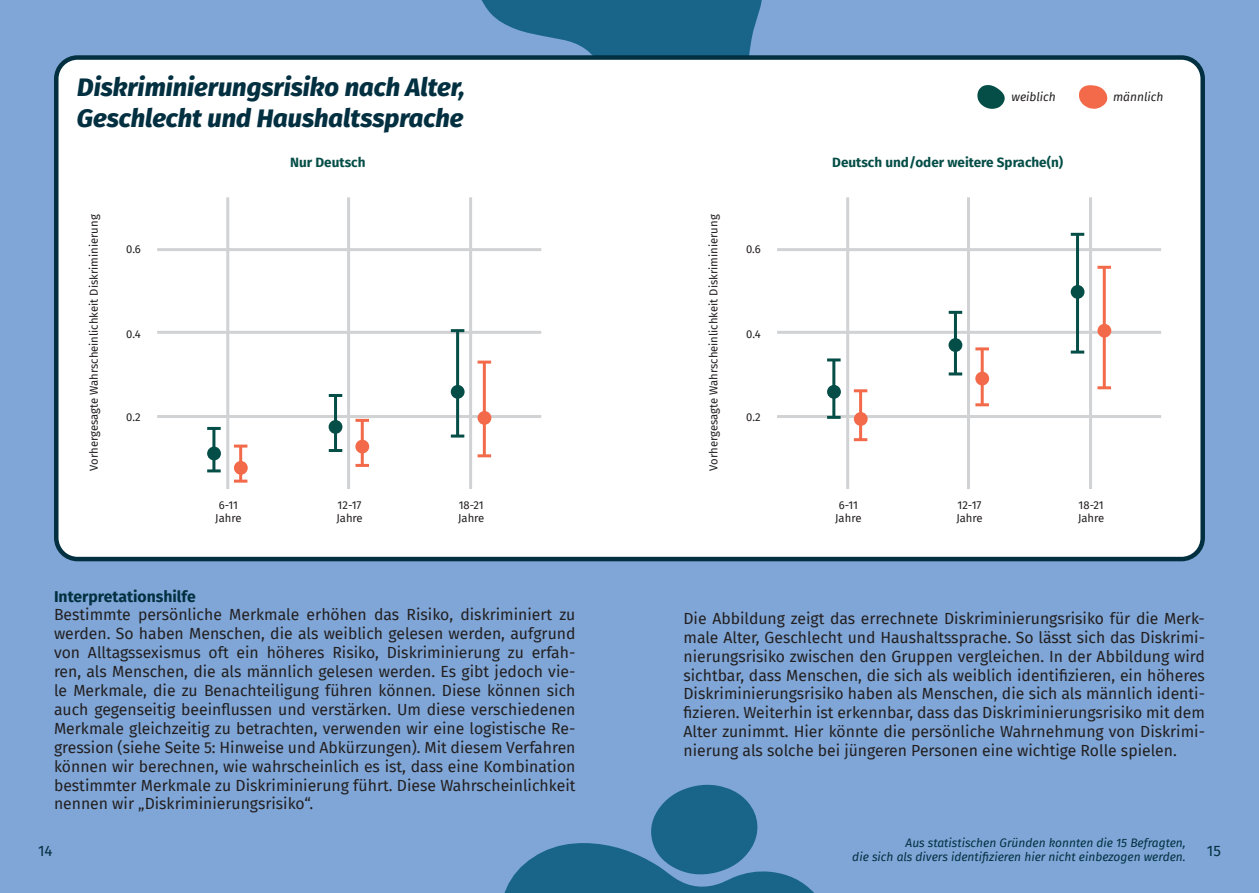
<style>
.page{position:relative;width:1259px;height:893px;background:#7fa6d7}
.page>*{position:absolute;margin:0;border:0;box-sizing:border-box;transform-origin:0 0}
.t1{font:italic 800 25.5px/30.6px "Fira Sans";color:#033041}
.t2{font:15.75px/18.9px "Fira Sans";color:#231f20;text-align:justify}
.t3{font:700 15.75px "Fira Sans";color:#033041}
.t4{font:15px "Fira Sans";color:#033041}
.t5{font:700 13.5px "Fira Sans";color:#054e47}
.t6{font:italic 12px/14.4px "Fira Sans";color:#033041;text-align:right}
.t7{font:italic 12px "Fira Sans";color:#231f20}
.t8{font:11.25px/13.5px "Fira Sans";color:#231f20}
</style>
<div class="page">
<svg style="left:504px;top:784px;width:310px;height:109px"></svg>
<svg style="left:481px;top:0;width:281px;height:55px"></svg>
<div style="left:56px;top:58px;width:1146px;height:501px;background:#fff;border-radius:21px"></div>
<div style="left:54px;top:55px;width:1151px;height:506px;border:4px solid #033041;border-radius:21px"></div>
<hr style="left:157px;top:248px;width:384px;height:3px;background:#d1d2d4">
<hr style="left:226px;top:197px;width:3px;height:292px;background:#d1d2d4">
<hr style="left:347px;top:197px;width:3px;height:292px;background:#d1d2d4">
<hr style="left:469px;top:197px;width:3px;height:292px;background:#d1d2d4">
<hr style="left:157px;top:331px;width:384px;height:3px;background:#d1d2d4">
<hr style="left:157px;top:415px;width:384px;height:3px;background:#d1d2d4">
<hr style="left:212px;top:428px;width:3px;height:43px;background:#054e47">
<hr style="left:207px;top:427px;width:14px;height:3px;background:#054e47">
<hr style="left:207px;top:469px;width:14px;height:3px;background:#054e47">
<hr style="left:334px;top:395px;width:3px;height:55px;background:#054e47">
<svg style="left:329px;top:394px;width:13px;height:3px"></svg>
<svg style="left:329px;top:449px;width:13px;height:3px"></svg>
<hr style="left:456px;top:331px;width:3px;height:105px;background:#054e47">
<svg style="left:451px;top:329px;width:13px;height:3px"></svg>
<svg style="left:451px;top:435px;width:13px;height:3px"></svg>
<hr style="left:239px;top:446px;width:3px;height:35px;background:#f26a4a">
<svg style="left:234px;top:445px;width:13px;height:3px"></svg>
<svg style="left:234px;top:480px;width:13px;height:3px"></svg>
<hr style="left:361px;top:420px;width:3px;height:45px;background:#f26a4a">
<hr style="left:355px;top:419px;width:14px;height:3px;background:#f26a4a">
<hr style="left:355px;top:464px;width:14px;height:3px;background:#f26a4a">
<hr style="left:483px;top:362px;width:3px;height:94px;background:#f26a4a">
<hr style="left:477px;top:361px;width:14px;height:3px;background:#f26a4a">
<hr style="left:477px;top:454px;width:14px;height:3px;background:#f26a4a">
<div style="left:207px;top:447px;width:14px;height:13px;background:#054e47;border-radius:50%"></div>
<div style="left:329px;top:420px;width:13px;height:14px;background:#054e47;border-radius:50%"></div>
<div style="left:451px;top:385px;width:13px;height:14px;background:#054e47;border-radius:50%"></div>
<div style="left:234px;top:461px;width:14px;height:14px;background:#f26a4a;border-radius:50%"></div>
<div style="left:355px;top:440px;width:14px;height:13px;background:#f26a4a;border-radius:50%"></div>
<div style="left:477px;top:411px;width:14px;height:14px;background:#f26a4a;border-radius:50%"></div>
<hr style="left:777px;top:248px;width:384px;height:3px;background:#d1d2d4">
<hr style="left:846px;top:197px;width:3px;height:292px;background:#d1d2d4">
<hr style="left:967px;top:197px;width:3px;height:292px;background:#d1d2d4">
<hr style="left:1089px;top:197px;width:3px;height:292px;background:#d1d2d4">
<hr style="left:777px;top:331px;width:384px;height:3px;background:#d1d2d4">
<hr style="left:777px;top:415px;width:384px;height:3px;background:#d1d2d4">
<hr style="left:832px;top:360px;width:3px;height:57px;background:#054e47">
<svg style="left:827px;top:358px;width:13px;height:3px"></svg>
<svg style="left:827px;top:416px;width:13px;height:3px"></svg>
<hr style="left:954px;top:312px;width:3px;height:62px;background:#054e47">
<hr style="left:948px;top:311px;width:14px;height:3px;background:#054e47">
<hr style="left:948px;top:372px;width:14px;height:3px;background:#054e47">
<hr style="left:1076px;top:234px;width:3px;height:118px;background:#054e47">
<hr style="left:1070px;top:233px;width:14px;height:3px;background:#054e47">
<hr style="left:1070px;top:351px;width:14px;height:3px;background:#054e47">
<hr style="left:859px;top:391px;width:3px;height:49px;background:#f26a4a">
<svg style="left:854px;top:389px;width:13px;height:3px"></svg>
<svg style="left:854px;top:438px;width:13px;height:3px"></svg>
<hr style="left:980px;top:349px;width:3px;height:56px;background:#f26a4a">
<hr style="left:975px;top:347px;width:14px;height:3px;background:#f26a4a">
<hr style="left:975px;top:403px;width:14px;height:3px;background:#f26a4a">
<hr style="left:1102px;top:267px;width:3px;height:121px;background:#f26a4a">
<hr style="left:1097px;top:266px;width:14px;height:3px;background:#f26a4a">
<hr style="left:1097px;top:386px;width:14px;height:3px;background:#f26a4a">
<div style="left:827px;top:385px;width:14px;height:14px;background:#054e47;border-radius:50%"></div>
<div style="left:948px;top:338px;width:14px;height:14px;background:#054e47;border-radius:50%"></div>
<div style="left:1070px;top:285px;width:14px;height:14px;background:#054e47;border-radius:50%"></div>
<div style="left:854px;top:412px;width:13px;height:14px;background:#f26a4a;border-radius:50%"></div>
<div style="left:975px;top:372px;width:14px;height:13px;background:#f26a4a;border-radius:50%"></div>
<div style="left:1097px;top:324px;width:14px;height:14px;background:#f26a4a;border-radius:50%"></div>
<svg style="left:1079px;top:85px;width:28px;height:24px"></svg>
<svg style="left:977px;top:85px;width:27px;height:24px"></svg>
<h1 class="t1" style="left:77px;top:70px;width:390px">Diskriminierungsrisiko nach Alter,<br>Geschlecht und Haushaltssprache</h1>
<p class="t7" style="left:1011px;top:88px;width:46px">weiblich</p>
<p class="t7" style="left:1113px;top:88px;width:52px">männlich</p>
<p class="t5" style="left:290px;top:151px;width:77px">Nur Deutsch</p>
<p class="t5" style="left:832px;top:151px;width:232px">Deutsch und/oder weitere Sprache(n)</p>
<p class="t8" style="left:87px;top:470px;width:257px;rotate:-90deg">Vorhergesagte Wahrscheinlichkeit Diskriminierung</p>
<p class="t8" style="left:126px;top:242px;width:16px">0.6</p>
<p class="t8" style="left:126px;top:327px;width:16px">0.4</p>
<p class="t8" style="left:126px;top:410px;width:16px">0.2</p>
<p class="t8" style="left:706px;top:470px;width:257px;rotate:-90deg">Vorhergesagte Wahrscheinlichkeit Diskriminierung</p>
<p class="t8" style="left:746px;top:242px;width:16px">0.6</p>
<p class="t8" style="left:746px;top:327px;width:16px">0.4</p>
<p class="t8" style="left:746px;top:410px;width:16px">0.2</p>
<p class="t8" style="left:215px;top:498px;width:28px;text-align:center">6-11<br>Jahre</p>
<p class="t8" style="left:336px;top:498px;width:28px">12-17<br>Jahre</p>
<p class="t8" style="left:458px;top:498px;width:28px">18-21<br>Jahre</p>
<p class="t8" style="left:835px;top:498px;width:28px;text-align:center">6-11<br>Jahre</p>
<p class="t8" style="left:956px;top:498px;width:28px">12-17<br>Jahre</p>
<p class="t8" style="left:1078px;top:498px;width:28px">18-21<br>Jahre</p>
<p class="t3" style="left:54px;top:583px;width:143px">Interpretationshilfe</p>
<p class="t2" style="left:54px;top:605px;width:523px">Bestimmte persönliche Merkmale erhöhen das Risiko, diskriminiert zu werden. So haben Menschen, die als weiblich gelesen werden, aufgrund von Alltagssexismus oft ein höheres Risiko, Diskriminierung zu erfah&shy;ren, als Menschen, die als männlich gelesen werden. Es gibt jedoch vie&shy;le Merkmale, die zu Benachteiligung führen können. Diese können sich auch gegenseitig beeinflussen und verstärken. Um diese verschiedenen Merkmale gleichzeitig zu betrachten, verwenden wir eine logistische Re&shy;gression (siehe Seite 5: Hinweise und Abkürzungen). Mit diesem Verfahren können wir berechnen, wie wahrscheinlich es ist, dass eine Kombination bestimmter Merkmale zu Diskriminierung führt. Diese Wahrscheinlichkeit nennen wir „Diskriminierungsrisiko“.</p>
<p class="t2" style="left:683px;top:608px;width:523px">Die Abbildung zeigt das errechnete Diskriminierungsrisiko für die Merk&shy;male Alter, Geschlecht und Haushaltssprache. So lässt sich das Diskrimi&shy;nierungsrisiko zwischen den Gruppen vergleichen. In der Abbildung wird sichtbar, dass Menschen, die sich als weiblich identifizieren, ein höheres Diskriminierungsrisiko haben als Menschen, die sich als männlich identi&shy;fizieren. Weiterhin ist erkennbar, dass das Diskriminierungsrisiko mit dem Alter zunimmt. Hier könnte die persönliche Wahrnehmung von Diskrimi&shy;nierung als solche bei jüngeren Personen eine wichtige Rolle spielen.</p>
<p class="t6" style="left:852px;top:835px;width:335px">Aus statistischen Gründen konnten die 15 Befragten,<br>die sich als divers identifizieren hier nicht einbezogen werden.</p>
<p class="t4" style="left:38px;top:839px;width:16px">14</p>
<p class="t4" style="left:1207px;top:839px;width:16px">15</p>
</div>
